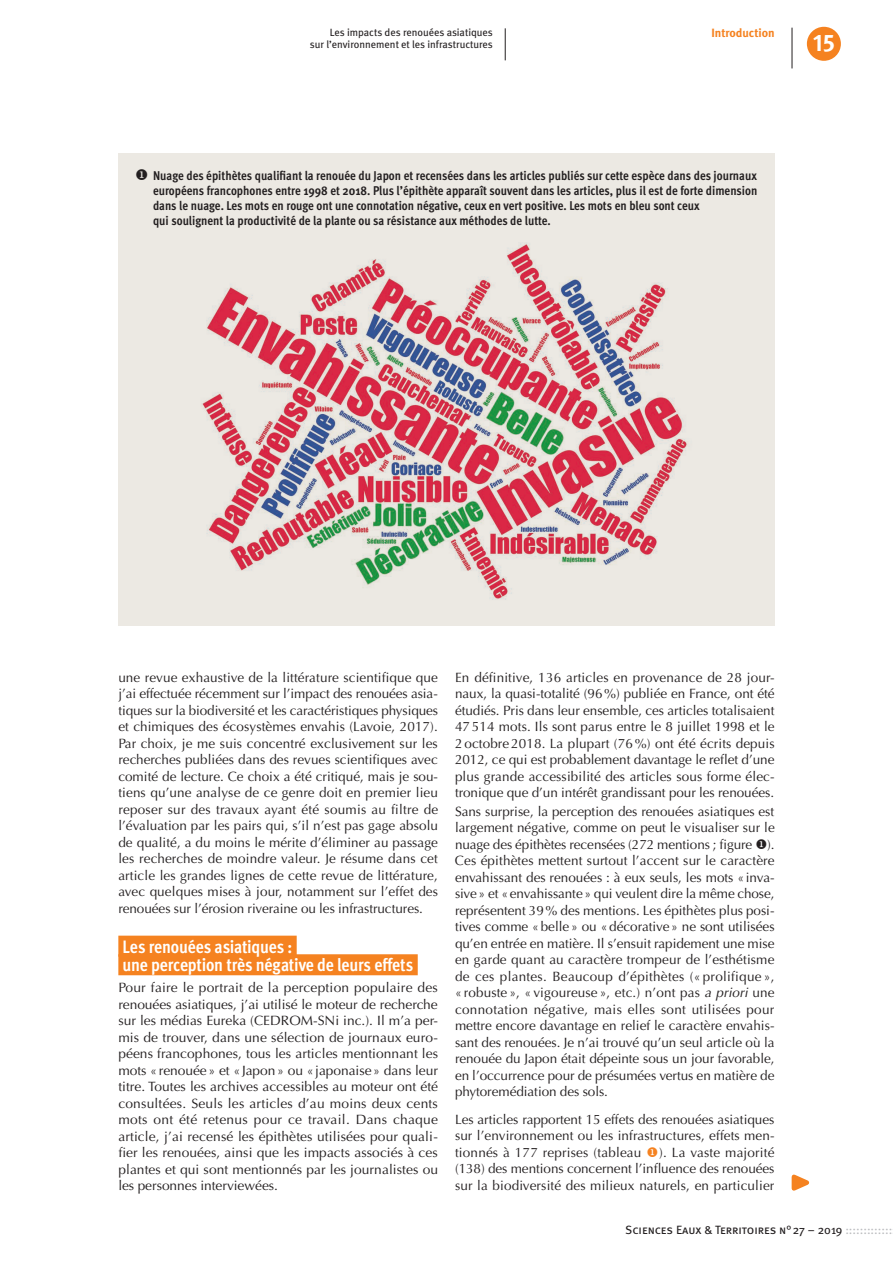
<style>
.page{position:relative;width:893px;height:1263px;background:#fff}
.page>*{position:absolute;margin:0;border:0;box-sizing:border-box;transform-origin:0 0}
.t1{font:24px "Meta Bold Caps Expert";color:#fff}
.t2{font:700 18px "Meta Cond OT";letter-spacing:-.01em;color:#fff}
.t3{font:13.5px/16.5px "Optima";letter-spacing:-.005em;color:#231f20;text-align:justify}
.titre_figure{font:700 12.75px/15px "Meta Cond OT";color:#231f20}
.t4{font:12px "Meta Book Caps";letter-spacing:-.005em;color:#231f20}
.t5{font:700 12px "Meta";color:#f58220}
.roulette_article{font:10.5px/12px "Meta Book LF";color:#231f20;text-align:right}
.s1{font-style:italic}
.s2{color:#f58220}
.s3{color:#bcbdc0}
</style>
<div class="page">
<div style="left:118px;top:936px;width:179px;height:21px;background:#f58220"></div>
<div style="left:118px;top:954px;width:300px;height:21px;background:#f58220"></div>
<svg style="left:791px;top:1174px;width:19px;height:17px"></svg>
<hr style="left:505px;top:28px;width:1px;height:32px;background:#231f20">
<div style="left:118px;top:153px;width:657px;height:473px;background:#ece9e3"></div>
<img style="left:202px;top:243px;width:485px;height:357px">
<div style="left:807px;top:27px;width:34px;height:34px;background:#f58220;border-radius:50%"></div>
<hr style="left:792px;top:28px;width:1px;height:40px;background:#231f20">
<p class="roulette_article" style="left:310px;top:26px;width:184px">Les impacts des renouées asiatiques<br>sur l’environnement et les infrastructures</p>
<p class="t5" style="left:711px;top:26px;width:65px">Introduction</p>
<p class="t1" style="left:813px;top:28px;width:23px">15</p>
<p class="titre_figure" style="left:153px;top:168px;width:606px;text-indent:-18px">◆ Nuage des épithètes qualifiant la renouée du Japon et recensées dans les articles publiés sur cette espèce dans des journaux européens francophones entre 1998 et 2018. Plus l’épithète apparaît souvent dans les articles, plus il est de forte dimension dans le nuage. Les mots en rouge ont une connotation négative, ceux en vert positive. Les mots en bleu sont ceux<br>qui soulignent la productivité de la plante ou sa résistance aux méthodes de lutte.</p>
<p class="t3" style="left:118px;top:669px;width:321px">une revue exhaustive de la littérature scientifique que j’ai effectuée récemment sur l’impact des renouées asia&shy;tiques sur la biodiversité et les caractéristiques physiques et chimiques des écosystèmes envahis (Lavoie, 2017).<br>Par choix, je me suis concentré exclusivement sur les recherches publiées dans des revues scientifiques avec comité de lecture. Ce choix a été critiqué, mais je sou&shy;tiens qu’une analyse de ce genre doit en premier lieu reposer sur des travaux ayant été soumis au filtre de l’évaluation par les pairs qui, s’il n’est pas gage absolu de qualité, a du moins le mérite d’éliminer au passage les recherches de moindre valeur. Je résume dans cet article les grandes lignes de cette revue de littérature, avec quelques mises à jour, notamment sur l’effet des renouées sur l’érosion riveraine ou les infrastructures.</p>
<h1 class="t2" style="left:123px;top:935px;width:171px">Les renouées asiatiques :</h1>
<h1 class="t2" style="left:123px;top:953px;width:292px">une perception très négative de leurs effets</h1>
<p class="t3" style="left:118px;top:979px;width:321px">Pour faire le portrait de la perception populaire des renouées asiatiques, j’ai utilisé le moteur de recherche sur les médias Eureka (CEDROM-SNi inc.). Il m’a per&shy;mis de trouver, dans une sélection de journaux euro&shy;péens francophones, tous les articles mentionnant les mots «renouée» et «Japon» ou «japonaise» dans leur titre. Toutes les archives accessibles au moteur ont été consultées. Seuls les articles d’au moins deux cents mots ont été retenus pour ce travail. Dans chaque article, j’ai recensé les épithètes utilisées pour quali&shy;fier les renouées, ainsi que les impacts associés à ces plantes et qui sont mentionnés par les journalistes ou les personnes interviewées.</p>
<p class="t3" style="left:455px;top:669px;width:321px">En définitive, 136 articles en provenance de 28 jour&shy;naux, la quasi-totalité (96%) publiée en France, ont été étudiés. Pris dans leur ensemble, ces articles totalisaient 47514 mots. Ils sont parus entre le 8 juillet 1998 et le 2 octobre 2018. La plupart (76%) ont été écrits depuis 2012, ce qui est probablement davantage le reflet d’une plus grande accessibilité des articles sous forme élec&shy;tronique que d’un intérêt grandissant pour les renouées.</p>
<p class="t3" style="left:455px;top:803px;width:321px">Sans surprise, la perception des renouées asiatiques est largement négative, comme on peut le visualiser sur le nuage des épithètes recensées (272 mentions ; figure ◆).<br>Ces épithètes mettent surtout l’accent sur le caractère envahissant des renouées : à eux seuls, les mots «inva&shy;sive» et «envahissante» qui veulent dire la même chose, représentent 39% des mentions. Les épithètes plus posi&shy;tives comme «belle » ou «décorative » ne sont utilisées qu’en entrée en matière. Il s’ensuit rapidement une mise en garde quant au caractère trompeur de l’esthétisme de ces plantes. Beaucoup d’épithètes (« prolifique », « robuste », « vigoureuse », etc.) n’ont pas <span class="s1">a priori</span> une connotation négative, mais elles sont utilisées pour mettre encore davantage en relief le caractère envahis&shy;sant des renouées. Je n’ai trouvé qu’un seul article où la renouée du Japon était dépeinte sous un jour favorable, en l’occurrence pour de présumées vertus en matière de phytoremédiation des sols.</p>
<p class="t3" style="left:455px;top:1111px;width:321px">Les articles rapportent 15 effets des renouées asiatiques sur l’environnement ou les infrastructures, effets men&shy;tionnés à 177 reprises (tableau <span class="s2">◆</span>). La vaste majorité (138) des mentions concernent l’influence des renouées sur la biodiversité des milieux naturels, en particulier</p>
<p class="t4" style="left:625px;top:1223px;width:269px">Sciences Eaux &amp; Territoires n°27 – 2019 <span class="s3">:::::::::::::</span></p>
</div>
